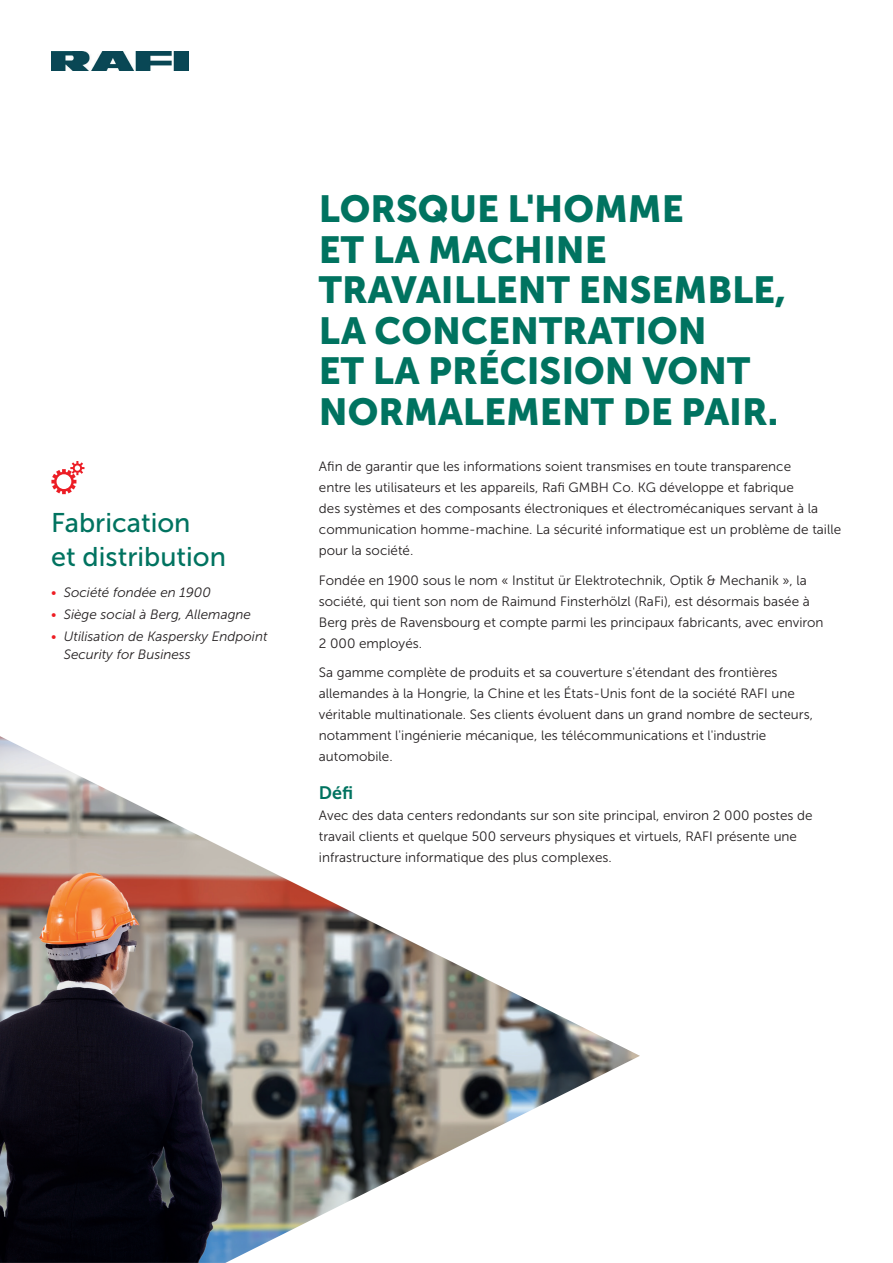
<style>
.page{position:relative;width:893px;height:1263px;background:#fff}
.page>*{position:absolute;margin:0;border:0;box-sizing:border-box;transform-origin:0 0}
.t1{font:37.5px/40.5px "Museo Sans 900";color:#007360}
.t2{font:27px/34.5px "Museo Sans 500";color:#007360}
.t3{font:18px "Museo Sans 700";color:#007360}
.t4{font:13.5px/21px "Museo Sans 300";color:#231f20}
.t5{font:italic 13.5px/18px "Museo Sans 300";color:#231f20}
.s1{color:#ee1d23}
</style>
<div class="page">
<img style="left:0;top:736px;width:640px;height:527px">
<img style="left:51px;top:51px;width:138px;height:20px">
<svg style="left:51px;top:461px;width:33px;height:33px"></svg>
<h2 class="t2" style="left:51px;top:505px;width:177px">Fabrication<br>et distribution</h2>
<p class="t5" style="left:51px;top:583px;width:161px"><span class="s1">•</span> Société fondée en 1900</p>
<p class="t5" style="left:51px;top:605px;width:202px"><span class="s1">•</span> Siège social à Berg, Allemagne</p>
<p class="t5" style="left:64px;top:628px;width:205px;text-indent:-13px"><span class="s1">•</span> Utilisation de Kaspersky Endpoint<br>Security for Business</p>
<h1 class="t1" style="left:319px;top:189px;width:469px">LORSQUE L'HOMME<br>ET LA MACHINE<br>TRAVAILLENT ENSEMBLE,<br>LA CONCENTRATION<br>ET LA PRÉCISION VONT<br>NORMALEMENT DE PAIR.</h1>
<p class="t4" style="left:319px;top:456px;width:524px">Afin de garantir que les informations soient transmises en toute transparence<br>entre les utilisateurs et les appareils, Rafi GMBH Co. KG développe et fabrique<br>des systèmes et des composants électroniques et électromécaniques servant à la communication homme-machine. La sécurité informatique est un problème de taille pour la société.</p>
<p class="t4" style="left:319px;top:570px;width:506px">Fondée en 1900 sous le nom « Institut ür Elektrotechnik, Optik &amp; Mechanik », la société, qui tient son nom de Raimund Finsterhölzl (RaFi), est désormais basée à Berg près de Ravensbourg et compte parmi les principaux fabricants, avec environ 2 000 employés.</p>
<p class="t4" style="left:319px;top:662px;width:496px">Sa gamme complète de produits et sa couverture s'étendant des frontières allemandes à la Hongrie, la Chine et les États-Unis font de la société RAFI une véritable multinationale. Ses clients évoluent dans un grand nombre de secteurs, notamment l'ingénierie mécanique, les télécommunications et l'industrie automobile.</p>
<h3 class="t3" style="left:319px;top:783px;width:36px">Défi</h3>
<p class="t4" style="left:319px;top:805px;width:495px">Avec des data centers redondants sur son site principal, environ 2 000 postes de travail clients et quelque 500 serveurs physiques et virtuels, RAFI présente une infrastructure informatique des plus complexes.</p>
</div>
